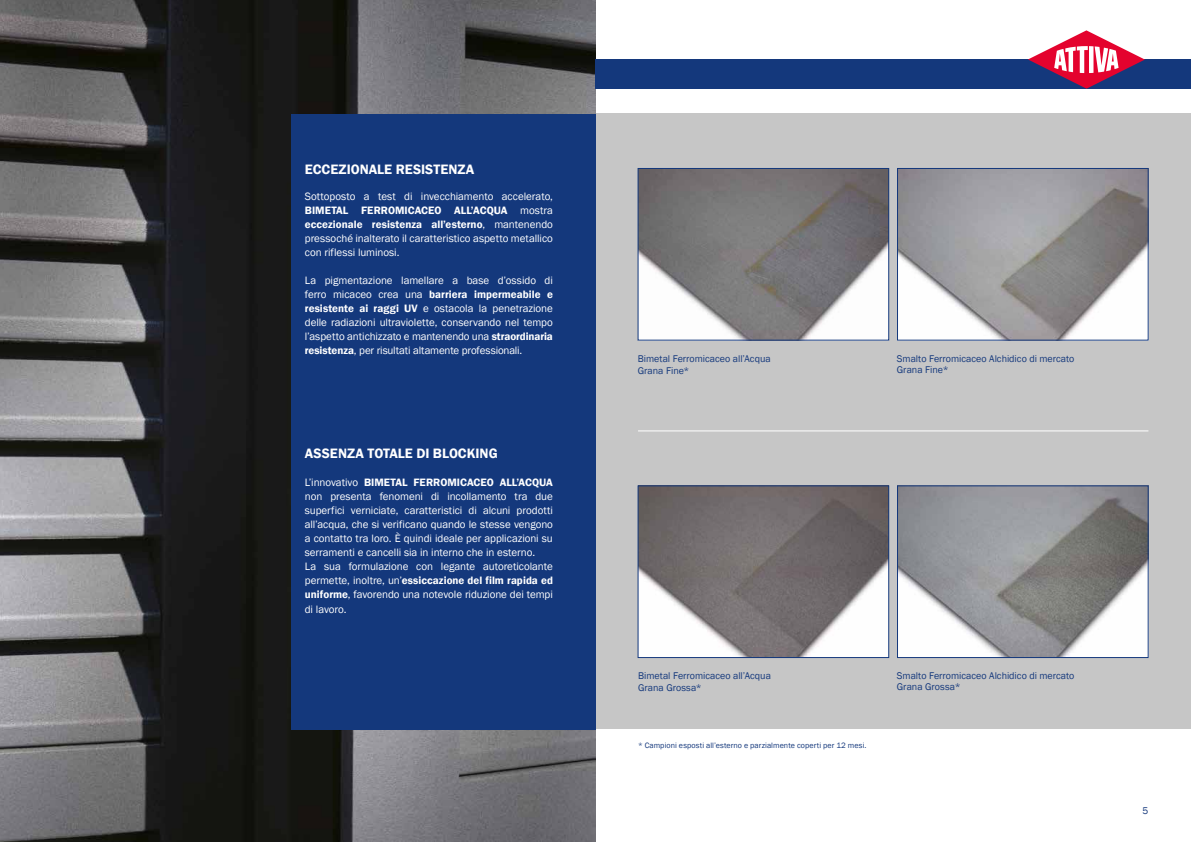
<style>
.page{position:relative;width:1191px;height:842px;background:#fff}
.page>*{position:absolute;margin:0;border:0;box-sizing:border-box;transform-origin:0 0}
.t1{font:600 14px "Franklin Gothic";color:#fff}
.t2{font:11px/14px "Franklin Gothic";letter-spacing:-.005em;color:#fff;text-align:justify}
.t3{font:10px/12px "Franklin Gothic";color:#14387c}
.t4{font:8px "Franklin Gothic";letter-spacing:.01em;color:#14387c}
.s1{font-weight:600}
</style>
<div class="page">
<div style="left:595px;top:113px;width:596px;height:616px;background:#c6c6c6"></div>
<img style="left:0;top:0;width:595px;height:842px">
<div style="left:291px;top:115px;width:304px;height:615px;background:#14387c"></div>
<div style="left:595px;top:59px;width:596px;height:30px;background:#14387c"></div>
<svg style="left:1028px;top:30px;width:116px;height:59px"></svg>
<img style="left:640px;top:170px;width:247px;height:168px">
<div style="left:638px;top:168px;width:251px;height:172px;border:1px solid #14387c"></div>
<img style="left:640px;top:488px;width:247px;height:168px">
<div style="left:638px;top:486px;width:251px;height:172px;border:1px solid #14387c"></div>
<img style="left:899px;top:170px;width:247px;height:168px">
<div style="left:897px;top:168px;width:251px;height:172px;border:1px solid #14387c"></div>
<img style="left:899px;top:488px;width:247px;height:168px">
<div style="left:897px;top:486px;width:251px;height:172px;border:1px solid #14387c"></div>
<hr style="left:638px;top:430px;width:510px;height:1px;background:#fff">
<p class="t1" style="left:305px;top:164px;width:171px">ECCEZIONALE RESISTENZA</p>
<p class="t2" style="left:305px;top:190px;width:250px">Sottoposto a test di invecchiamento accelerato, <span class="s1">BIMETAL FERROMICACEO ALL’ACQUA</span> mostra <span class="s1">eccezionale resistenza all’esterno</span>, mantenendo pressoché inalterato il caratteristico aspetto metallico con riflessi luminosi.</p>
<p class="t2" style="left:305px;top:274px;width:250px">La pigmentazione lamellare a base d’ossido di ferro micaceo crea una <span class="s1">barriera impermeabile e resistente ai raggi UV</span> e ostacola la penetrazione delle radiazioni ultraviolette, conservando nel tempo l’aspetto antichizzato e mantenendo una <span class="s1">straordinaria resistenza</span>, per risultati altamente professionali.</p>
<p class="t1" style="left:305px;top:448px;width:194px">ASSENZA TOTALE DI BLOCKING</p>
<p class="t2" style="left:305px;top:476px;width:250px;text-align:left">L’innovativo <span class="s1">BIMETAL FERROMICACEO ALL’ACQUA </span>non presenta fenomeni di incollamento tra due superfici verniciate, caratteristici di alcuni prodotti all’acqua, che si verificano quando le stesse vengono a contatto tra loro. È quindi ideale per applicazioni su serramenti e cancelli sia in interno che in esterno.<br>La sua formulazione con legante autoreticolante permette, inoltre, un’<span class="s1">essiccazione del film rapida ed uniforme</span>, favorendo una notevole riduzione dei tempi di lavoro.</p>
<p class="t3" style="left:638px;top:353px;width:134px">Bimetal Ferromicaceo all’Acqua<br>Grana Fine*</p>
<p class="t3" style="left:896px;top:354px;width:179px;line-height:11px">Smalto Ferromicaceo Alchidico di mercato<br>Grana Fine*</p>
<p class="t3" style="left:638px;top:670px;width:134px">Bimetal Ferromicaceo all’Acqua<br>Grana Grossa*</p>
<p class="t4" style="left:638px;top:742px;width:230px">* Campioni esposti all’esterno e parzialmente coperti per 12 mesi.</p>
<p class="t3" style="left:896px;top:670px;width:179px;line-height:11px">Smalto Ferromicaceo Alchidico di mercato<br>Grana Grossa*</p>
<p class="t3" style="left:1142px;top:805px;width:7px">5</p>
</div>
